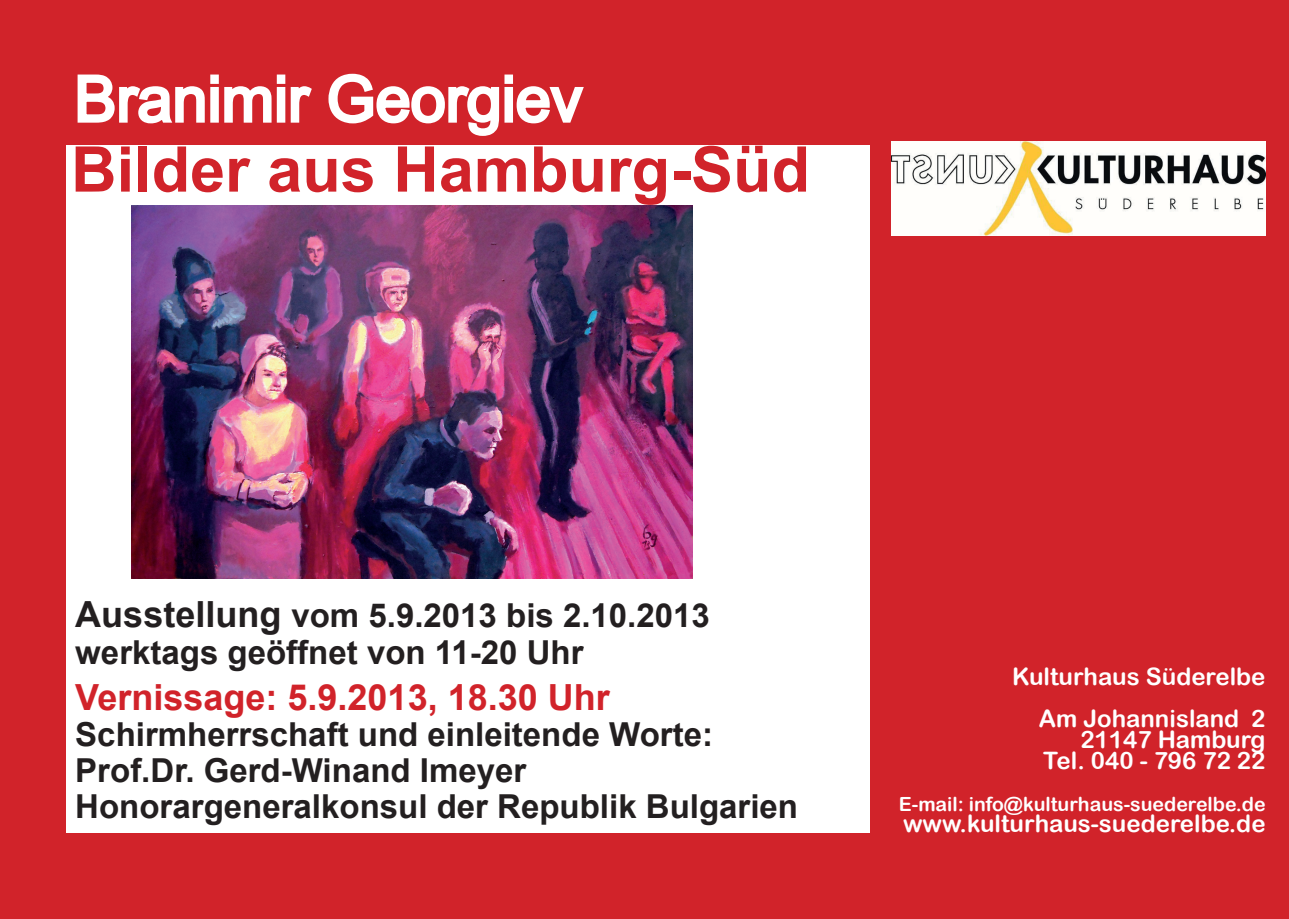
<style>
.page{position:relative;width:1289px;height:919px;background:#fff}
.page>*{position:absolute;margin:0;border:0;box-sizing:border-box;transform-origin:0 0}
.t1{font:700 63px "Arial";color:#d1232a}
.t2{font:63px "Arial";color:#fff}
.t3{font:700 36px "Arial";color:#d1232a}
.t4{font:700 33px/36px "Arial";color:#231f20}
.t5{font:24px/42px "Arial Rounded MT Bold";color:#fff;text-align:right}
.t6{font:19.5px "Arial Rounded MT Bold";color:#fff}
.s1{font-size:36px}
</style>
<div class="page">
<div style="left:0;top:0;width:1288px;height:918px;background:#d1232a"></div>
<svg style="left:77px;top:74px;width:235px;height:50px"></svg>
<svg style="left:328px;top:73px;width:256px;height:63px"></svg>
<div style="left:67px;top:146px;width:803px;height:686px;background:#fff"></div>
<img style="left:132px;top:205px;width:560px;height:373px">
<img style="left:891px;top:141px;width:374px;height:95px">
<h1 class="t2" style="left:74px;top:58px;width:509px">Branimir Georgiev</h1>
<h1 class="t1" style="left:71px;top:127px;width:740px">Bilder aus Hamburg-Süd</h1>
<p class="t4" style="left:75px;top:599px;width:636px"><span class="s1">Ausstellung</span> vom 5.9.2013 bis 2.10.2013 werktags geöffnet von 11-20 Uhr</p>
<p class="t3" style="left:75px;top:673px;width:536px">Vernissage: 5.9.2013, 18.30 Uhr</p>
<p class="t4" style="left:75px;top:717px;width:724px">Schirmherrschaft und einleitende Worte:<br>Prof.Dr. Gerd-Winand Imeyer<br>Honorargeneralkonsul der Republik Bulgarien</p>
<p class="t5" style="left:1012px;top:655px;width:255px">Kulturhaus Süderelbe<br>Am Johannisland 2</p>
<p class="t5" style="left:1043px;top:728px;width:224px;line-height:21px">21147 Hamburg<br>Tel. 040 - 796 72 22</p>
<p class="t6" style="left:898px;top:792px;width:368px">E-mail: info@kulturhaus-suederelbe.de</p>
<p class="t5" style="left:903px;top:802px;width:364px">www.kulturhaus-suederelbe.de</p>
</div>
